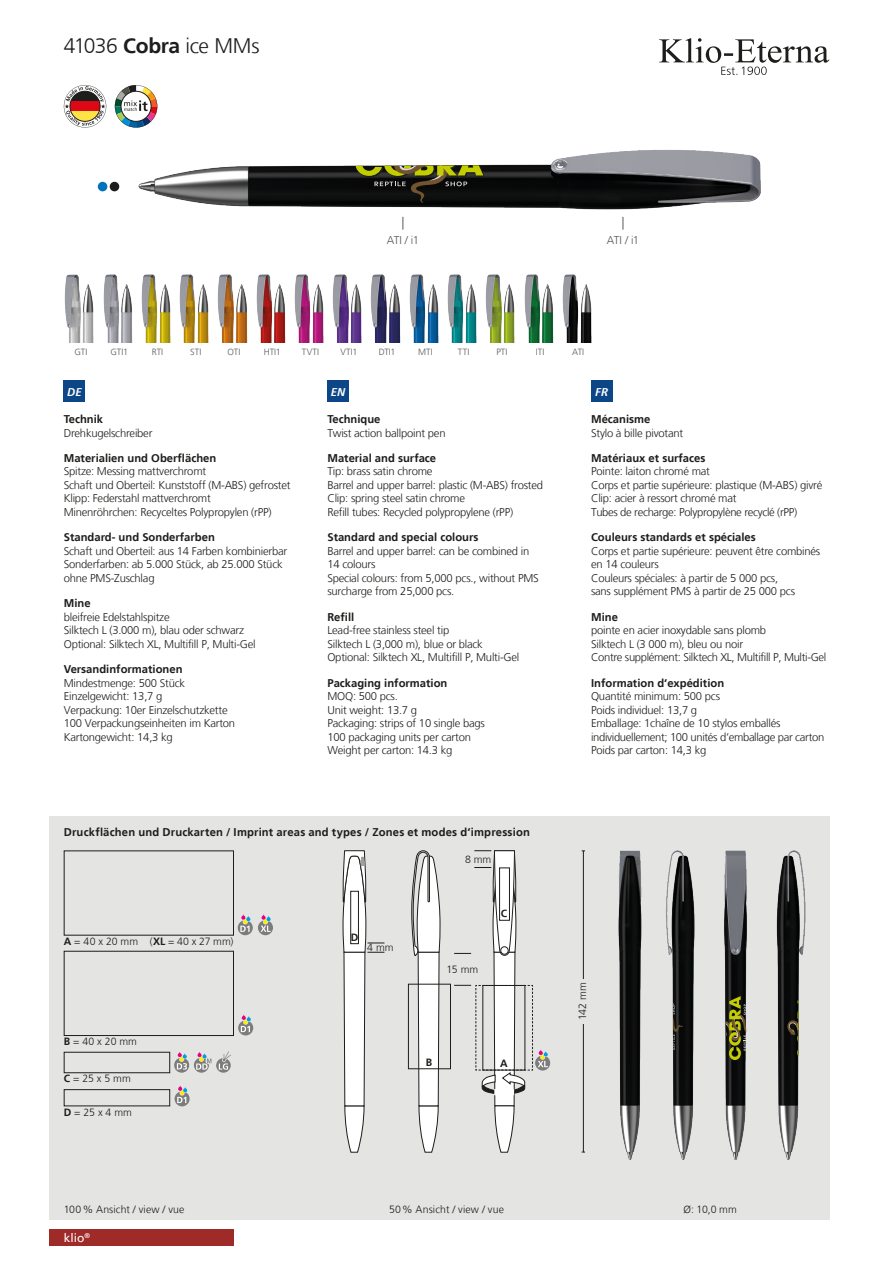
<style>
.page{position:relative;width:893px;height:1263px;background:#fff}
.page>*{position:absolute;margin:0;border:0;box-sizing:border-box;transform-origin:0 0}
.t1{font:300 21px "Frutiger LT";letter-spacing:-.025em;color:#1d1d1b}
.t2{font:12px "Frutiger";color:#fff}
.t3{font:300 11.25px/13.5px "Frutiger LT";letter-spacing:-.02em;color:#1d1d1b}
.t4{font:700 11.25px "Frutiger LT";color:#1d1d1b}
.t5{font:300 11.25px "Frutiger LT";letter-spacing:-.045em;color:#595858}
.t6{font:italic 700 11.25px "Frutiger";color:#fff}
.t7{font:300 10.65px "Frutiger LT";color:#1d1d1b}
.t8{font:300 10.5px "Frutiger LT";letter-spacing:.01em;color:#1d1d1b}
.t9{font:700 10.5px "Frutiger LT";color:#1d1d1b}
.t10{font:300 9px "Frutiger LT";letter-spacing:.01em;color:#595858}
.s1{font-weight:700}
</style>
<div class="page">
<div style="left:49px;top:816px;width:780px;height:404px;background:#e4e4e3"></div>
<svg style="left:659px;top:38px;width:170px;height:37px"></svg>
<div style="left:49px;top:1229px;width:185px;height:17px;background:#9f2b29"></div>
<img style="left:64px;top:274px;width:15px;height:68px">
<img style="left:78px;top:277px;width:16px;height:65px">
<img style="left:103px;top:274px;width:14px;height:68px">
<img style="left:116px;top:277px;width:17px;height:65px">
<img style="left:141px;top:274px;width:14px;height:68px">
<img style="left:154px;top:277px;width:17px;height:65px">
<img style="left:179px;top:274px;width:14px;height:68px">
<img style="left:192px;top:277px;width:17px;height:65px">
<img style="left:217px;top:274px;width:15px;height:68px">
<img style="left:231px;top:277px;width:17px;height:65px">
<img style="left:256px;top:274px;width:14px;height:68px">
<img style="left:269px;top:277px;width:17px;height:65px">
<img style="left:294px;top:274px;width:14px;height:68px">
<img style="left:307px;top:277px;width:17px;height:65px">
<img style="left:332px;top:274px;width:15px;height:68px">
<img style="left:345px;top:277px;width:17px;height:65px">
<img style="left:370px;top:274px;width:15px;height:68px">
<img style="left:384px;top:277px;width:17px;height:65px">
<img style="left:409px;top:274px;width:14px;height:68px">
<img style="left:422px;top:277px;width:17px;height:65px">
<img style="left:447px;top:274px;width:14px;height:68px">
<img style="left:460px;top:277px;width:17px;height:65px">
<img style="left:485px;top:274px;width:15px;height:68px">
<img style="left:499px;top:277px;width:16px;height:65px">
<img style="left:524px;top:274px;width:14px;height:68px">
<img style="left:537px;top:277px;width:17px;height:65px">
<img style="left:562px;top:274px;width:14px;height:68px">
<img style="left:575px;top:277px;width:17px;height:65px">
<div style="left:591px;top:381px;width:21px;height:21px;background:#0c4686"></div>
<div style="left:327px;top:381px;width:22px;height:21px;background:#0c4686"></div>
<div style="left:64px;top:381px;width:21px;height:21px;background:#0c4686"></div>
<img style="left:138px;top:149px;width:623px;height:72px">
<div style="left:98px;top:182px;width:9px;height:9px;background:#0073bc;border-radius:50%"></div>
<div style="left:110px;top:182px;width:9px;height:9px;background:#1d1d1b;border-radius:50%"></div>
<svg style="left:402px;top:217px;width:1px;height:13px"></svg>
<svg style="left:623px;top:217px;width:1px;height:13px"></svg>
<hr style="left:583px;top:851px;width:1px;height:301px;background:#1d1d1b">
<div style="left:574px;top:979px;width:16px;height:45px;background:#e4e4e3"></div>
<div style="left:64px;top:1052px;width:106px;height:21px;border:1px solid #1d1d1b"></div>
<div style="left:64px;top:1089px;width:106px;height:17px;border:1px solid #1d1d1b"></div>
<div style="left:64px;top:951px;width:170px;height:85px;border:1px solid #1d1d1b"></div>
<svg style="left:238px;top:1015px;width:15px;height:20px"></svg>
<svg style="left:175px;top:1085px;width:15px;height:21px"></svg>
<svg style="left:174px;top:1051px;width:57px;height:22px"></svg>
<svg style="left:238px;top:914px;width:35px;height:21px"></svg>
<svg style="left:411px;top:850px;width:29px;height:303px"></svg>
<svg style="left:343px;top:850px;width:41px;height:303px"></svg>
<div style="left:408px;top:984px;width:43px;height:85px;border:1px solid #1d1d1b"></div>
<svg style="left:454px;top:850px;width:96px;height:303px"></svg>
<div style="left:494px;top:1089px;width:20px;height:6px;background:#fff"></div>
<img style="left:618px;top:850px;width:188px;height:310px">
<svg style="left:725px;top:995px;width:21px;height:65px"></svg>
<svg style="left:673px;top:1003px;width:10px;height:47px"></svg>
<svg style="left:787px;top:1000px;width:12px;height:59px"></svg>
<svg style="left:355px;top:165px;width:130px;height:38px;background:#363517"></svg>
<svg style="left:64px;top:85px;width:42px;height:43px"></svg>
<svg style="left:115px;top:85px;width:42px;height:43px"></svg>
<h1 class="t1" style="left:64px;top:34px;width:197px">41036 <span class="s1">Cobra</span> ice MMs</h1>
<p class="t5" style="left:387px;top:234px;width:34px">ATI / i1</p>
<p class="t5" style="left:607px;top:234px;width:34px">ATI / i1</p>
<p class="t10" style="left:74px;top:347px;width:14px">GTI</p>
<p class="t10" style="left:110px;top:347px;width:19px">GTI1</p>
<p class="t10" style="left:152px;top:347px;width:13px">RTI</p>
<p class="t10" style="left:190px;top:347px;width:13px">STI</p>
<p class="t10" style="left:228px;top:347px;width:14px">OTI</p>
<p class="t10" style="left:264px;top:347px;width:19px">HTI1</p>
<p class="t10" style="left:302px;top:347px;width:19px">TVTI</p>
<p class="t10" style="left:340px;top:347px;width:19px">VTI1</p>
<p class="t10" style="left:379px;top:347px;width:18px">DTI1</p>
<p class="t10" style="left:418px;top:347px;width:16px">MTI</p>
<p class="t10" style="left:458px;top:347px;width:13px">TTI</p>
<p class="t10" style="left:496px;top:347px;width:13px">PTI</p>
<p class="t10" style="left:536px;top:347px;width:10px">ITI</p>
<p class="t10" style="left:572px;top:347px;width:14px">ATI</p>
<p class="t6" style="left:67px;top:386px;width:16px">DE</p>
<p class="t6" style="left:331px;top:386px;width:16px">EN</p>
<p class="t6" style="left:595px;top:386px;width:14px">FR</p>
<p class="t4" style="left:64px;top:412px;width:41px">Technik</p>
<p class="t3" style="left:64px;top:426px;width:90px">Drehkugelschreiber</p>
<p class="t4" style="left:64px;top:451px;width:154px">Materialien und Oberflächen</p>
<p class="t3" style="left:64px;top:465px;width:228px">Spitze: Messing mattverchromt<br>Schaft und Oberteil: Kunststoff (M-ABS) gefrostet Klipp: Federstahl mattverchromt<br>Minenröhrchen: Recyceltes Polypropylen (rPP)</p>
<p class="t4" style="left:64px;top:531px;width:153px">Standard- und Sonderfarben</p>
<p class="t3" style="left:64px;top:544px;width:225px">Schaft und Oberteil: aus 14 Farben kombinierbar<br>Sonderfarben: ab 5.000 Stück, ab 25.000 Stück ohne PMS-Zuschlag</p>
<p class="t4" style="left:64px;top:597px;width:28px">Mine</p>
<p class="t3" style="left:64px;top:610px;width:193px">bleifreie Edelstahlspitze<br>Silktech L (3.000 m), blau oder schwarz<br>Optional: Silktech XL, Multifill P, Multi-Gel</p>
<p class="t4" style="left:64px;top:663px;width:120px">Versandinformationen</p>
<p class="t3" style="left:64px;top:676px;width:173px">Mindestmenge: 500 Stück<br>Einzelgewicht: 13,7 g<br>Verpackung: 10er Einzelschutzkette<br>100 Verpackungseinheiten im Karton<br>Kartongewicht: 14,3 kg</p>
<p class="t4" style="left:327px;top:412px;width:55px">Technique</p>
<p class="t3" style="left:327px;top:426px;width:120px">Twist action ballpoint pen</p>
<p class="t4" style="left:327px;top:451px;width:110px">Material and surface</p>
<p class="t3" style="left:327px;top:465px;width:217px">Tip: brass satin chrome<br>Barrel and upper barrel: plastic (M-ABS) frosted Clip: spring steel satin chrome<br>Refill tubes: Recycled polypropylene (rPP)</p>
<p class="t4" style="left:327px;top:531px;width:153px">Standard and special colours</p>
<p class="t3" style="left:327px;top:544px;width:213px">Barrel and upper barrel: can be combined in<br>14 colours<br>Special colours: from 5,000 pcs., without PMS surcharge from 25,000 pcs.</p>
<p class="t4" style="left:327px;top:610px;width:28px">Refill</p>
<p class="t3" style="left:327px;top:624px;width:193px">Lead-free stainless steel tip<br>Silktech L (3,000 m), blue or black<br>Optional: Silktech XL, Multifill P, Multi-Gel</p>
<p class="t4" style="left:327px;top:676px;width:122px">Packaging information</p>
<p class="t3" style="left:327px;top:690px;width:159px">MOQ: 500 pcs.<br>Unit weight: 13.7 g<br>Packaging: strips of 10 single bags<br>100 packaging units per carton<br>Weight per carton: 14.3 kg</p>
<p class="t4" style="left:64px;top:825px;width:468px">Druckflächen und Druckarten / Imprint areas and types / Zones et modes d‘impression</p>
<p class="t8" style="left:64px;top:935px;width:171px"><span class="s1">A</span> = 40 x 20 mm (<span class="s1">XL</span> = 40 x 27 mm)</p>
<p class="t8" style="left:64px;top:1036px;width:75px"><span class="s1">B</span> = 40 x 20 mm</p>
<p class="t8" style="left:64px;top:1073px;width:68px"><span class="s1">C</span> = 25 x 5 mm</p>
<p class="t8" style="left:64px;top:1106px;width:70px"><span class="s1">D</span> = 25 x 4 mm</p>
<p class="t9" style="left:351px;top:931px;width:9px">D</p>
<p class="t8" style="left:367px;top:941px;width:28px">4 mm</p>
<p class="t8" style="left:465px;top:853px;width:28px">8 mm</p>
<p class="t9" style="left:501px;top:908px;width:8px">C</p>
<p class="t8" style="left:447px;top:963px;width:33px">15 mm</p>
<p class="t9" style="left:426px;top:1056px;width:8px">B</p>
<p class="t9" style="left:500px;top:1057px;width:9px">A</p>
<p class="t4" style="left:591px;top:412px;width:61px">Mécanisme</p>
<p class="t3" style="left:591px;top:426px;width:94px">Stylo à bille pivotant</p>
<p class="t4" style="left:591px;top:451px;width:116px">Matériaux et surfaces</p>
<p class="t3" style="left:591px;top:465px;width:233px">Pointe: laiton chromé mat<br>Corps et partie supérieure: plastique (M-ABS) givré Clip: acier à ressort chromé mat<br>Tubes de recharge: Polypropylène recyclé (rPP)</p>
<p class="t4" style="left:591px;top:531px;width:166px">Couleurs standards et spéciales</p>
<p class="t3" style="left:591px;top:544px;width:231px">Corps et partie supérieure: peuvent être combinés en 14 couleurs<br>Couleurs spéciales: à partir de 5 000 pcs,<br>sans supplément PMS à partir de 25 000 pcs</p>
<p class="t4" style="left:591px;top:610px;width:28px">Mine</p>
<p class="t3" style="left:591px;top:624px;width:237px">pointe en acier inoxydable sans plomb<br>Silktech L (3 000 m), bleu ou noir<br>Contre supplément: Silktech XL, Multifill P, Multi-Gel</p>
<p class="t4" style="left:591px;top:676px;width:135px">Information d‘expédition</p>
<p class="t3" style="left:591px;top:690px;width:235px">Quantité minimum: 500 pcs<br>Poids individuel: 13,7 g<br>Emballage: 1chaîne de 10 stylos emballés individuellement; 100 unités d‘emballage par carton Poids par carton: 14,3 kg</p>
<p class="t7" style="left:576px;top:1020px;width:39px;rotate:-90deg">142 mm</p>
<p class="t8" style="left:64px;top:1204px;width:122px">100% Ansicht / view / vue</p>
<p class="t8" style="left:389px;top:1204px;width:116px">50% Ansicht / view / vue</p>
<p class="t8" style="left:683px;top:1204px;width:55px">Ø: 10,0 mm</p>
<p class="t2" style="left:64px;top:1231px;width:28px">klio<sup>®</sup></p>
</div>
